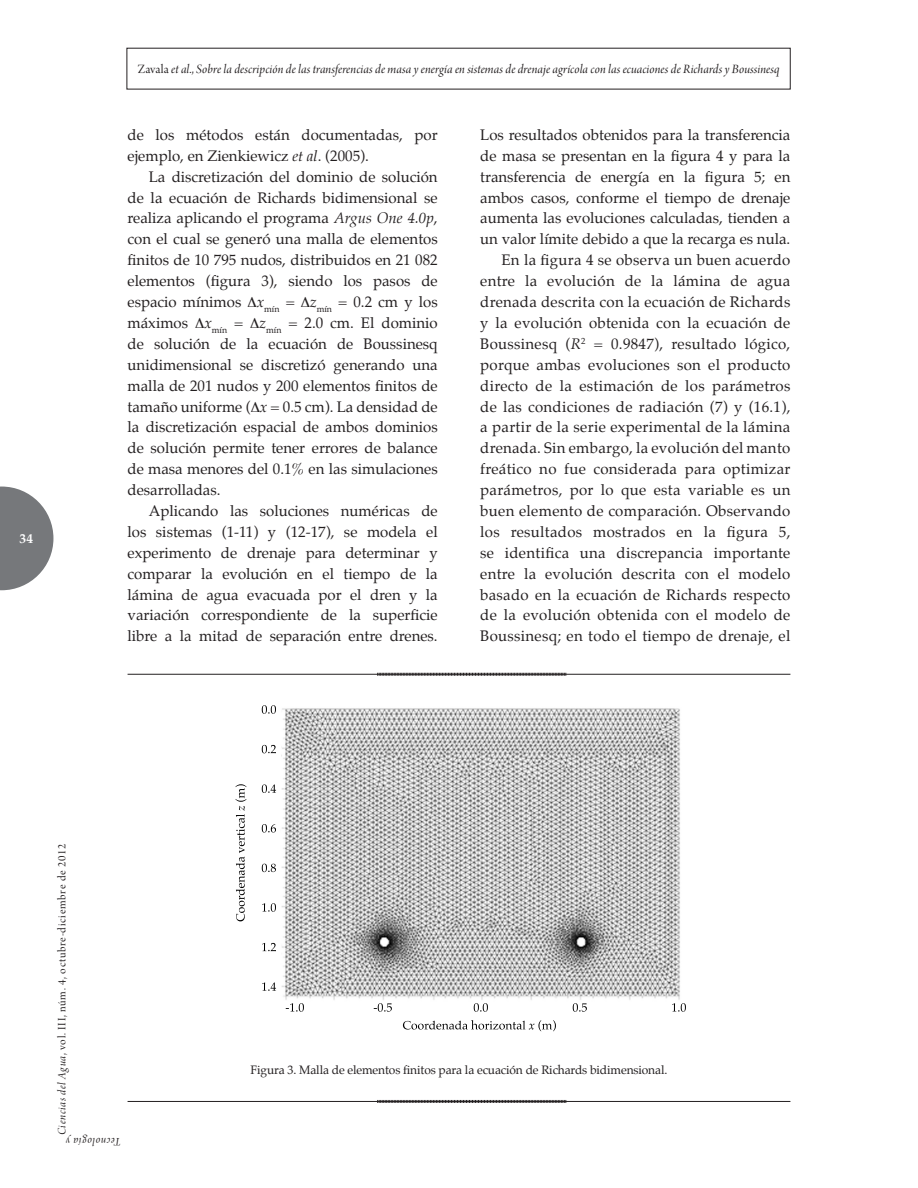
<style>
.page{position:relative;width:918px;height:1188px;background:#fff}
.page>*{position:absolute;margin:0;border:0;box-sizing:border-box;transform-origin:0 0}
.Cuerpo_del_texto{font:15px/20.9px "Palatino";color:#231f20;text-align:justify}
.t1{font:13.5px "Arno Pro Italic Display";letter-spacing:.01em;color:#231f20}
.t2{font:700 13.5px "Palatino";color:#fff}
.Tíitulo_de_figuras{font:12px "Palatino";letter-spacing:-.01em;color:#231f20}
.t3{font:12px "Arno Pro Display";letter-spacing:.06em;color:#231f20}
.t4{font:12px "Arno Pro Italic Display";color:#231f20}
.s1{font-family:"Arno Pro Display"}
.s2{font-style:italic}
.s3{font-family:"Arno Pro Italic Display"}
</style>
<div class="page">
<svg style="left:0;top:487px;width:53px;height:103px"></svg>
<img style="left:236px;top:708px;width:444px;height:324px">
<img style="left:262px;top:705px;width:14px;height:48px">
<img style="left:290px;top:1003px;width:396px;height:9px">
<img style="left:457px;top:1020px;width:99px;height:11px">
<img style="left:235px;top:784px;width:12px;height:26px">
<hr style="left:128px;top:674px;width:662px;height:1px;background:#231f20">
<svg style="left:377px;top:673px;width:190px;height:3px"></svg>
<hr style="left:128px;top:1101px;width:662px;height:1px;background:#231f20">
<svg style="left:377px;top:1100px;width:190px;height:3px"></svg>
<p class="t2" style="left:20px;top:526px;width:15px">34</p>
<p class="t1" style="left:138px;top:61px;width:643px"><span class="s1">Zavala</span> et al<span class="s1">.,</span> Sobre la descripción de las transferencias de masa y energía en sistemas de drenaje agrícola con las ecuaciones de Richards y Boussinesq</p>
<p class="Cuerpo_del_texto" style="left:128px;top:124px;width:312px">de los métodos están documentadas, por ejemplo, en Zienkiewicz <span class="s2">et al</span>. (2005).</p>
<p class="Cuerpo_del_texto" style="left:128px;top:166px;width:312px;text-indent:21px">La discretización del dominio de solución de la ecuación de Richards bidimensional se realiza aplicando el programa <span class="s2">Argus One 4.0p</span>, con el cual se generó una malla de elementos finitos de 10 795 nudos, distribuidos en 21 082</p>
<p class="Cuerpo_del_texto" style="left:128px;top:271px;width:312px">elementos (figura 3), siendo los pasos de espacio mínimos <span class="s2">x</span><sub>mín</sub> = <span class="s2">z</span><sub>mín</sub> = 0.2 cm y los máximos <span class="s2">x</span><sub>mín</sub> = <span class="s2">z</span><sub>mín</sub> = 2.0 cm. El dominio de solución de la ecuación de Boussinesq unidimensional se discretizó generando una malla de 201 nudos y 200 elementos finitos de tamaño uniforme ( <span class="s2">x</span> = 0.5 cm). La densidad de la discretización espacial de ambos dominios de solución permite tener errores de balance de masa menores del 0.1% en las simulaciones desarrolladas.</p>
<p class="Cuerpo_del_texto" style="left:128px;top:500px;width:312px;text-indent:21px">Aplicando las soluciones numéricas de los sistemas (1-11) y (12-17), se modela el experimento de drenaje para determinar y comparar la evolución en el tiempo de la lámina de agua evacuada por el dren y la variación correspondiente de la superficie libre a la mitad de separación entre drenes.</p>
<p class="Cuerpo_del_texto" style="left:480px;top:124px;width:312px">Los resultados obtenidos para la transferencia de masa se presentan en la figura 4 y para la transferencia de energía en la figura 5; en ambos casos, conforme el tiempo de drenaje aumenta las evoluciones calculadas, tienden a un valor límite debido a que la recarga es nula.</p>
<p class="Cuerpo_del_texto" style="left:480px;top:250px;width:312px;text-indent:21px">En la figura 4 se observa un buen acuerdo entre la evolución de la lámina de agua drenada descrita con la ecuación de Richards y la evolución obtenida con la ecuación de Boussinesq (<span class="s2">R</span><sup>2</sup> = 0.9847), resultado lógico, porque ambas evoluciones son el producto directo de la estimación de los parámetros de las condiciones de radiación (7) y (16.1), a partir de la serie experimental de la lámina drenada. Sin embargo, la evolución del manto freático no fue considerada para optimizar parámetros, por lo que esta variable es un buen elemento de comparación. Observando los resultados mostrados en la figura 5, se identifica una discrepancia importante entre la evolución descrita con el modelo basado en la ecuación de Richards respecto de la evolución obtenida con el modelo de Boussinesq; en todo el tiempo de drenaje, el</p>
<p class="t3" style="left:55px;top:1135px;width:293px;rotate:-90deg"><span class="s3">Ciencias del Agua</span>, vol. III, núm. 4, octubre-diciembre de 2012</p>
<p class="t4" style="left:121px;top:1148px;width:57px;rotate:-180deg">aígolonceT y</p>
<p class="Tíitulo_de_figuras" style="left:251px;top:1060px;width:418px">Figura 3. Malla de elementos finitos para la ecuación de Richards bidimensional.</p>
</div>
